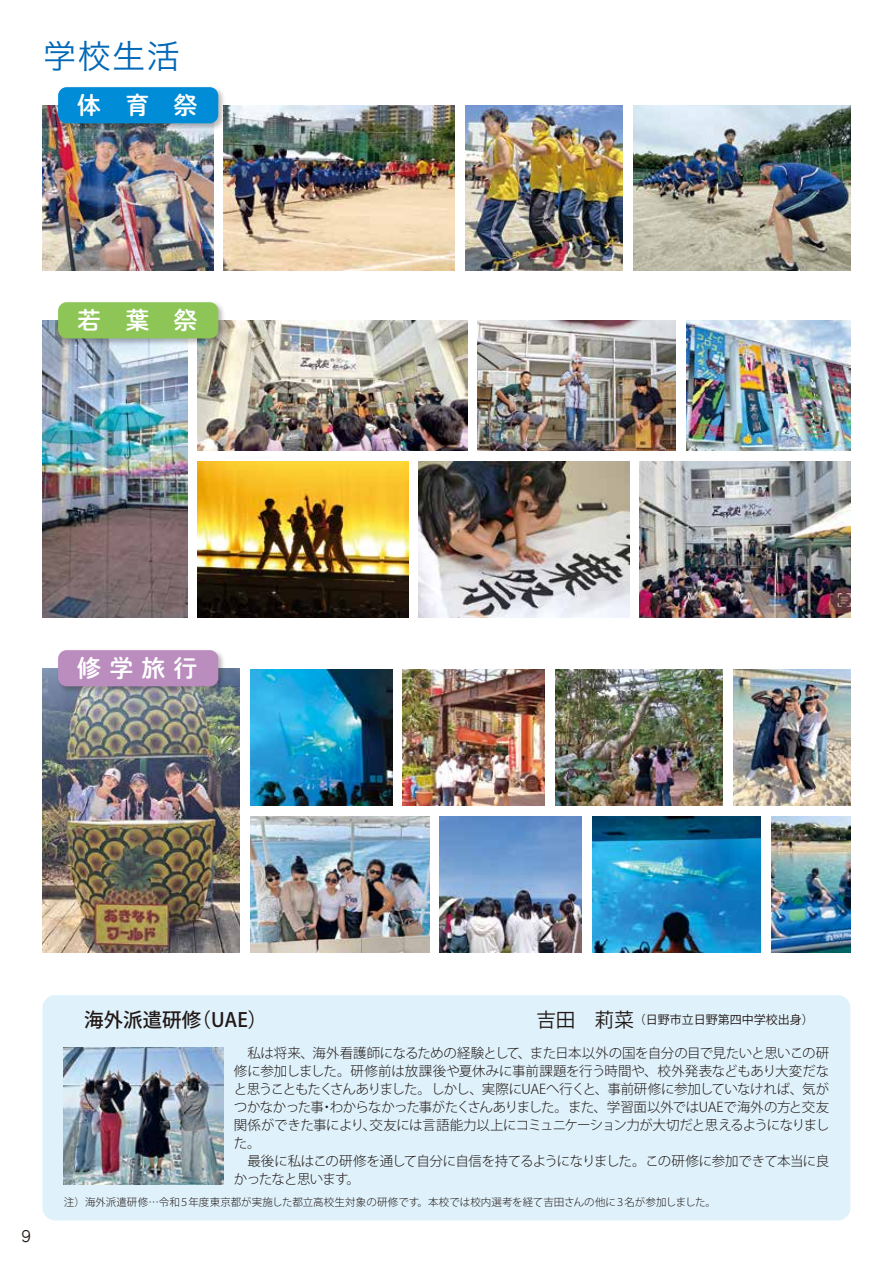
<style>
.page{position:relative;width:893px;height:1263px;background:#fff}
.page>*{position:absolute;margin:0;border:0;box-sizing:border-box;transform-origin:0 0}
.t1{font:34.5px "Koburina Go Std N W3";color:#0068b7}
.t2{font:24px "Shuei M Go Std B";letter-spacing:1.005em;color:#fff}
.t3{font:500 19.5px "Koz Go Pr 6 N";color:#221815}
.t4{font:15px "Jun 201 Pro";color:#221815}
.t5{font:300 13.5px/18px "Koz Go Pr 6 N";letter-spacing:-.04em;color:#221815}
.t6{font:12px "Koz Go Pr 6 N";color:#221815}
.t7{font:300 10.5px "Koz Go Pr 6 N";color:#221815}
.s1{font-size:19.5px}
</style>
<div class="page">
<img style="left:224px;top:105px;width:231px;height:165px">
<img style="left:43px;top:105px;width:170px;height:165px">
<img style="left:466px;top:105px;width:157px;height:165px">
<img style="left:634px;top:105px;width:216px;height:165px">
<img style="left:686px;top:320px;width:164px;height:131px">
<img style="left:43px;top:320px;width:144px;height:297px">
<img style="left:43px;top:668px;width:196px;height:284px">
<img style="left:250px;top:669px;width:142px;height:136px">
<img style="left:403px;top:669px;width:142px;height:136px">
<img style="left:556px;top:669px;width:166px;height:136px">
<img style="left:733px;top:669px;width:117px;height:136px">
<img style="left:250px;top:816px;width:179px;height:136px">
<img style="left:440px;top:816px;width:142px;height:136px">
<img style="left:592px;top:816px;width:169px;height:136px">
<img style="left:771px;top:816px;width:79px;height:136px">
<img style="left:198px;top:320px;width:269px;height:131px">
<img style="left:198px;top:461px;width:210px;height:156px">
<img style="left:419px;top:461px;width:210px;height:156px">
<img style="left:640px;top:461px;width:210px;height:156px">
<img style="left:478px;top:320px;width:197px;height:131px">
<div style="left:56px;top:85px;width:170px;height:46px;background:#221815;opacity:.3"></div>
<div style="left:58px;top:87px;width:160px;height:36px;background:#008cd6;border-radius:9px"></div>
<div style="left:56px;top:301px;width:170px;height:45px;background:#221815;opacity:.3"></div>
<div style="left:58px;top:302px;width:160px;height:36px;background:#8dc556;border-radius:9px"></div>
<div style="left:56px;top:648px;width:170px;height:46px;background:#221815;opacity:.3"></div>
<div style="left:58px;top:650px;width:160px;height:36px;background:#ba8dbe;border-radius:9px"></div>
<div style="left:43px;top:995px;width:807px;height:225px;background:#dff2fc;border-radius:13px"></div>
<img style="left:64px;top:1048px;width:159px;height:136px">
<h1 class="t1" style="left:43px;top:30px;width:139px">学校生活</h1>
<h2 class="t2" style="left:77px;top:88px;width:122px">体育祭</h2>
<h2 class="t2" style="left:77px;top:303px;width:122px">若葉祭</h2>
<h2 class="t2" style="left:77px;top:650px;width:122px">修学旅行</h2>
<p class="t4" style="left:21px;top:1224px;width:11px">9</p>
<h3 class="t3" style="left:84px;top:1009px;width:185px">海外派遣研修（UAE）</h3>
<p class="t6" style="left:536px;top:1013px;width:279px"><span class="s1">吉田　莉菜</span>（日野市立日野第四中学校出身）</p>
<p class="t5" style="left:234px;top:1045px;width:597px">　私は将来、海外看護師になるための経験として、また日本以外の国を自分の目で見たいと思いこの研修に参加しました。研修前は放課後や夏休みに事前課題を行う時間や、校外発表などもあり大変だなと思うこともたくさんありました。しかし、実際にUAEへ行くと、事前研修に参加していなければ、気がつかなかった事・わからなかった事がたくさんありました。また、学習面以外ではUAEで海外の方と交友関係ができた事により、交友には言語能力以上にコミュニケーション力が大切だと思えるようになりました。<br>　最後に私はこの研修を通して自分に自信を持てるようになりました。この研修に参加できて本当に良かったなと思います。</p>
<p class="t7" style="left:64px;top:1196px;width:654px">注）海外派遣研修…令和５年度東京都が実施した都立高校生対象の研修です。本校では校内選考を経て吉田さんの他に３名が参加しました。</p>
</div>
